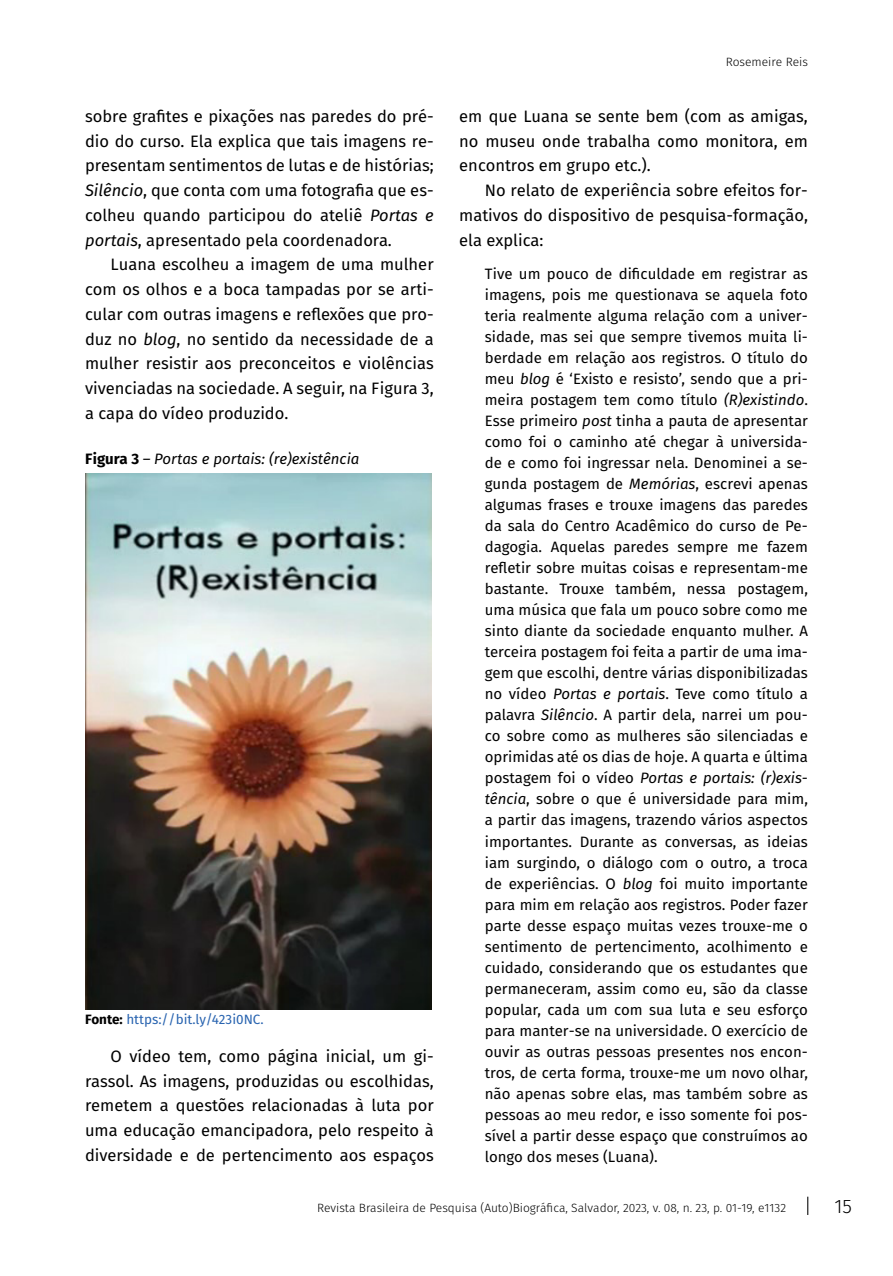
<style>
.page{position:relative;width:893px;height:1276px;background:#fff}
.page>*{position:absolute;margin:0;border:0;box-sizing:border-box;transform-origin:0 0}
.t1{font:300 19.5px "Fira Sans";color:#000}
.t2{font:16.5px/24.8px "Fira Sans";color:#000;text-align:justify}
.t3{font:15px/21px "Fira Sans";color:#000;text-align:justify}
.t4{font:italic 15px "Fira Sans";color:#000}
.t5{font:13.5px "Fira Sans";color:#2964b0}
.t6{font:300 12px "Fira Sans";color:#000}
.s1{font-style:italic}
.s2{font-weight:700;font-style:normal}
.s3{font-weight:700;color:#000}
</style>
<div class="page">
<svg style="left:807px;top:1196px;width:1px;height:19px"></svg>
<img style="left:85px;top:473px;width:346px;height:536px">
<p class="t2" style="left:85px;top:103px;width:350px">sobre grafites e pixações nas paredes do pré&shy;dio do curso. Ela explica que tais imagens re&shy;presentam sentimentos de lutas e de histórias; <span class="s1">Silêncio</span>, que conta com uma fotografia que es&shy;colheu quando participou do ateliê <span class="s1">Portas e portais</span>, apresentado pela coordenadora.</p>
<p class="t2" style="left:85px;top:252px;width:350px;text-indent:26px">Luana escolheu a imagem de uma mulher com os olhos e a boca tampadas por se arti&shy;cular com outras imagens e reflexões que pro&shy;duz no <span class="s1">blog</span>, no sentido da necessidade de a mulher resistir aos preconceitos e violências vivenciadas na sociedade. A seguir, na Figura 3, a capa do vídeo produzido.</p>
<p class="t4" style="left:85px;top:447px;width:276px"><span class="s2">Figura 3</span> – Portas e portais: (re)existência</p>
<p class="t5" style="left:85px;top:1009px;width:180px"><span class="s3">Fonte:</span> https://bit.ly/423i0NC.</p>
<p class="t2" style="left:85px;top:1043px;width:350px;text-indent:26px">O vídeo tem, como página inicial, um gi&shy;rassol. As imagens, produzidas ou escolhidas, remetem a questões relacionadas à luta por uma educação emancipadora, pelo respeito à diversidade e de pertencimento aos espaços</p>
<p class="t6" style="left:726px;top:53px;width:84px">Rosemeire Reis</p>
<p class="t2" style="left:459px;top:103px;width:350px">em que Luana se sente bem (com as amigas, no museu onde trabalha como monitora, em encontros em grupo etc.).</p>
<p class="t2" style="left:459px;top:177px;width:350px;text-indent:26px">No relato de experiência sobre efeitos for&shy;mativos do dispositivo de pesquisa-formação, ela explica:</p>
<p class="t3" style="left:485px;top:263px;width:325px">Tive um pouco de dificuldade em registrar as imagens, pois me questionava se aquela foto teria realmente alguma relação com a univer&shy;sidade, mas sei que sempre tivemos muita li&shy;berdade em relação aos registros. O título do meu <span class="s1">blog</span> é ‘Existo e resisto’, sendo que a pri&shy;meira postagem tem como título <span class="s1">(R)existindo</span>.<br>Esse primeiro <span class="s1">post</span> tinha a pauta de apresentar como foi o caminho até chegar à universida&shy;de e como foi ingressar nela. Denominei a se&shy;gunda postagem de <span class="s1">Memórias</span>, escrevi apenas algumas frases e trouxe imagens das paredes da sala do Centro Acadêmico do curso de Pe&shy;dagogia. Aquelas paredes sempre me fazem refletir sobre muitas coisas e representam-me bastante. Trouxe também, nessa postagem, uma música que fala um pouco sobre como me sinto diante da sociedade enquanto mulher. A terceira postagem foi feita a partir de uma ima&shy;gem que escolhi, dentre várias disponibilizadas no vídeo <span class="s1">Portas e portais</span>. Teve como título a palavra <span class="s1">Silêncio</span>. A partir dela, narrei um pou&shy;co sobre como as mulheres são silenciadas e oprimidas até os dias de hoje. A quarta e última postagem foi o vídeo <span class="s1">Portas e portais: (r)exis&shy;tência</span>, sobre o que é universidade para mim, a partir das imagens, trazendo vários aspectos importantes. Durante as conversas, as ideias iam surgindo, o diálogo com o outro, a troca de experiências. O <span class="s1">blog</span> foi muito importante para mim em relação aos registros. Poder fazer parte desse espaço muitas vezes trouxe-me o sentimento de pertencimento, acolhimento e cuidado, considerando que os estudantes que permaneceram, assim como eu, são da classe popular, cada um com sua luta e seu esforço para manter-se na universidade. O exercício de ouvir as outras pessoas presentes nos encon&shy;tros, de certa forma, trouxe-me um novo olhar, não apenas sobre elas, mas também sobre as pessoas ao meu redor, e isso somente foi pos&shy;sível a partir desse espaço que construímos ao longo dos meses (Luana).</p>
<p class="t6" style="left:317px;top:1199px;width:470px">Revista Brasileira de Pesquisa (Auto)Biográfica, Salvador, 2023, v. 08, n. 23, p. 01-19, e1132</p>
<h1 class="t1" style="left:834px;top:1192px;width:19px">15</h1>
</div>
